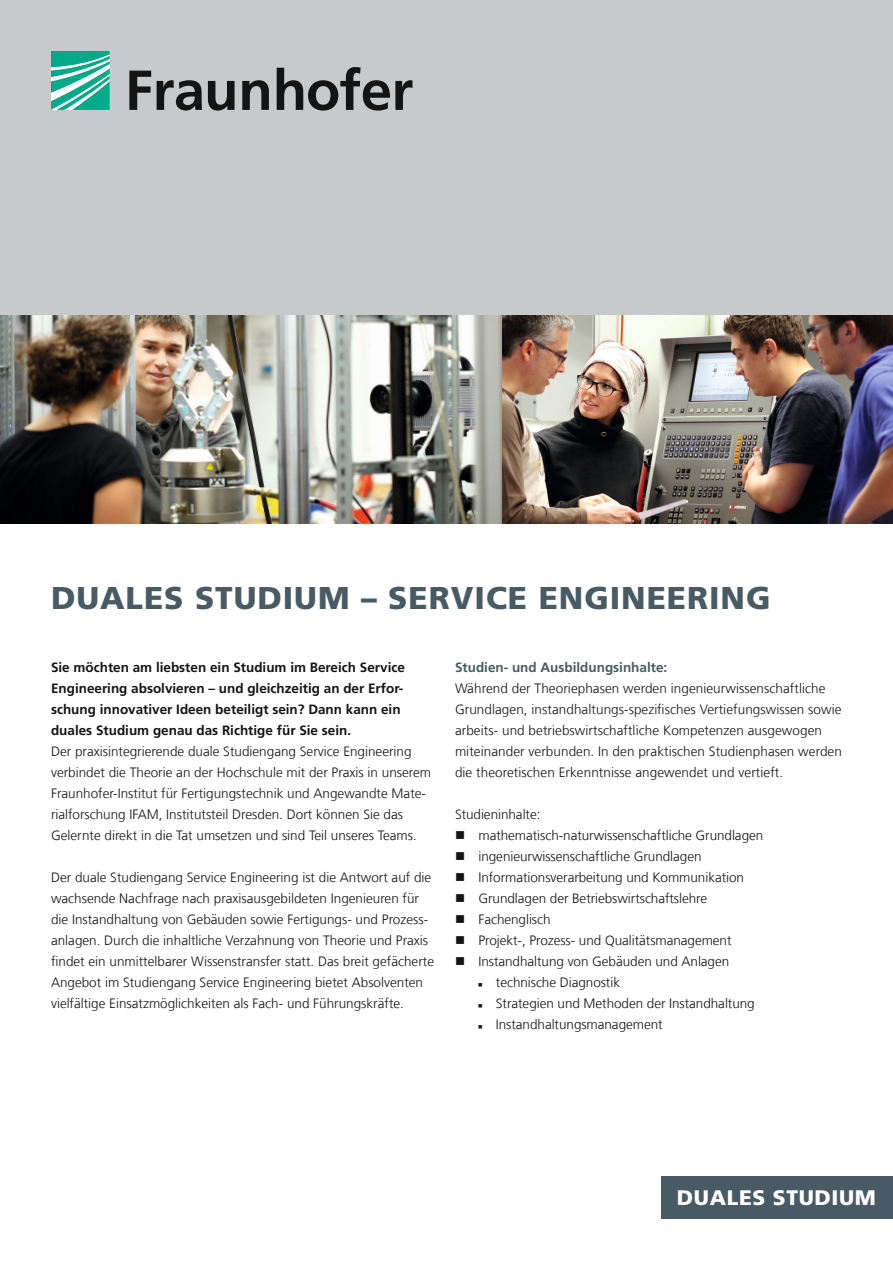
<style>
.page{position:relative;width:893px;height:1263px;background:#fff}
.page>*{position:absolute;margin:0;border:0;box-sizing:border-box;transform-origin:0 0}
._03_Standardüberschr{font:900 31.5px "Frutiger LT Com";letter-spacing:.03em;color:#485b64}
.t1{font:900 21px "Frutiger LT Com";letter-spacing:.03em;color:#fff}
._06_Fließtext{font:300 13.5px/21px "Frutiger LT Com";color:#131413}
._06_Fließtext-2{font:700 13.5px "Frutiger LT Com";color:#485b64}
.s1{font-weight:700}
</style>
<div class="page">
<div style="left:661px;top:1176px;width:232px;height:42px;background:#485b64"></div>
<img style="left:0;top:315px;width:893px;height:208px">
<div style="left:0;top:0;width:893px;height:315px;background:#c7c9cb"></div>
<svg style="left:51px;top:51px;width:59px;height:59px;background:#4bc1ab"></svg>
<svg style="left:129px;top:67px;width:283px;height:44px"></svg>
<p class="_03_Standardüberschr" style="left:51px;top:579px;width:721px">DUALES STUDIUM – SERVICE ENGINEERING</p>
<p class="_06_Fließtext" style="left:51px;top:657px;width:382px"><span class="s1">Sie möchten am liebsten ein Studium im Bereich Service Engineering absolvieren – und gleichzeitig an der Erfor&shy;schung innovativer Ideen beteiligt sein? Dann kann ein duales Studium genau das Richtige für Sie sein.<br></span>Der praxisintegrierende duale Studiengang Service Engineering verbindet die Theorie an der Hochschule mit der Praxis in unserem Fraunhofer-Institut für Fertigungstechnik und Angewandte Mate&shy;rialforschung IFAM, Institutsteil Dresden. Dort können Sie das Gelernte direkt in die Tat umsetzen und sind Teil unseres Teams.</p>
<p class="_06_Fließtext" style="left:51px;top:867px;width:385px">Der duale Studiengang Service Engineering ist die Antwort auf die wachsende Nachfrage nach praxisausgebildeten Ingenieuren für die Instandhaltung von Gebäuden sowie Fertigungs- und Prozess&shy;anlagen. Durch die inhaltliche Verzahnung von Theorie und Praxis findet ein unmittelbarer Wissenstransfer statt. Das breit gefächerte Angebot im Studiengang Service Engineering bietet Absolventen vielfältige Einsatzmöglichkeiten als Fach- und Führungskräfte.</p>
<p class="_06_Fließtext-2" style="left:455px;top:659px;width:214px">Studien- und Ausbildungsinhalte:</p>
<p class="_06_Fließtext" style="left:455px;top:678px;width:388px">Während der Theoriephasen werden ingenieurwissenschaftliche Grundlagen, instandhaltungs-spezifisches Vertiefungswissen sowie arbeits- und betriebswirtschaftliche Kompetenzen ausgewogen miteinander verbunden. In den praktischen Studienphasen werden die theoretischen Erkenntnisse angewendet und vertieft.</p>
<p class="_06_Fließtext" style="left:455px;top:804px;width:87px">Studieninhalte:</p>
<p class="_06_Fließtext" style="left:455px;top:825px;width:310px">■ mathematisch-naturwissenschaftliche Grundlagen</p>
<p class="_06_Fließtext" style="left:455px;top:846px;width:248px">■ ingenieurwissenschaftliche Grundlagen</p>
<p class="_06_Fließtext" style="left:455px;top:867px;width:291px">■ Informationsverarbeitung und Kommunikation</p>
<p class="_06_Fließtext" style="left:455px;top:888px;width:254px">■ Grundlagen der Betriebswirtschaftslehre</p>
<p class="_06_Fließtext" style="left:455px;top:909px;width:97px">■ Fachenglisch</p>
<p class="_06_Fließtext" style="left:455px;top:930px;width:278px">■ Projekt-, Prozess- und Qualitätsmanagement</p>
<p class="_06_Fließtext" style="left:455px;top:951px;width:276px">■ Instandhaltung von Gebäuden und Anlagen</p>
<p class="_06_Fließtext" style="left:478px;top:972px;width:144px">■ technische Diagnostik</p>
<p class="_06_Fließtext" style="left:478px;top:993px;width:278px">■ Strategien und Methoden der Instandhaltung</p>
<p class="_06_Fließtext" style="left:478px;top:1014px;width:186px">■ Instandhaltungsmanagement</p>
<h2 class="t1" style="left:677px;top:1185px;width:200px">DUALES STUDIUM</h2>
</div>
